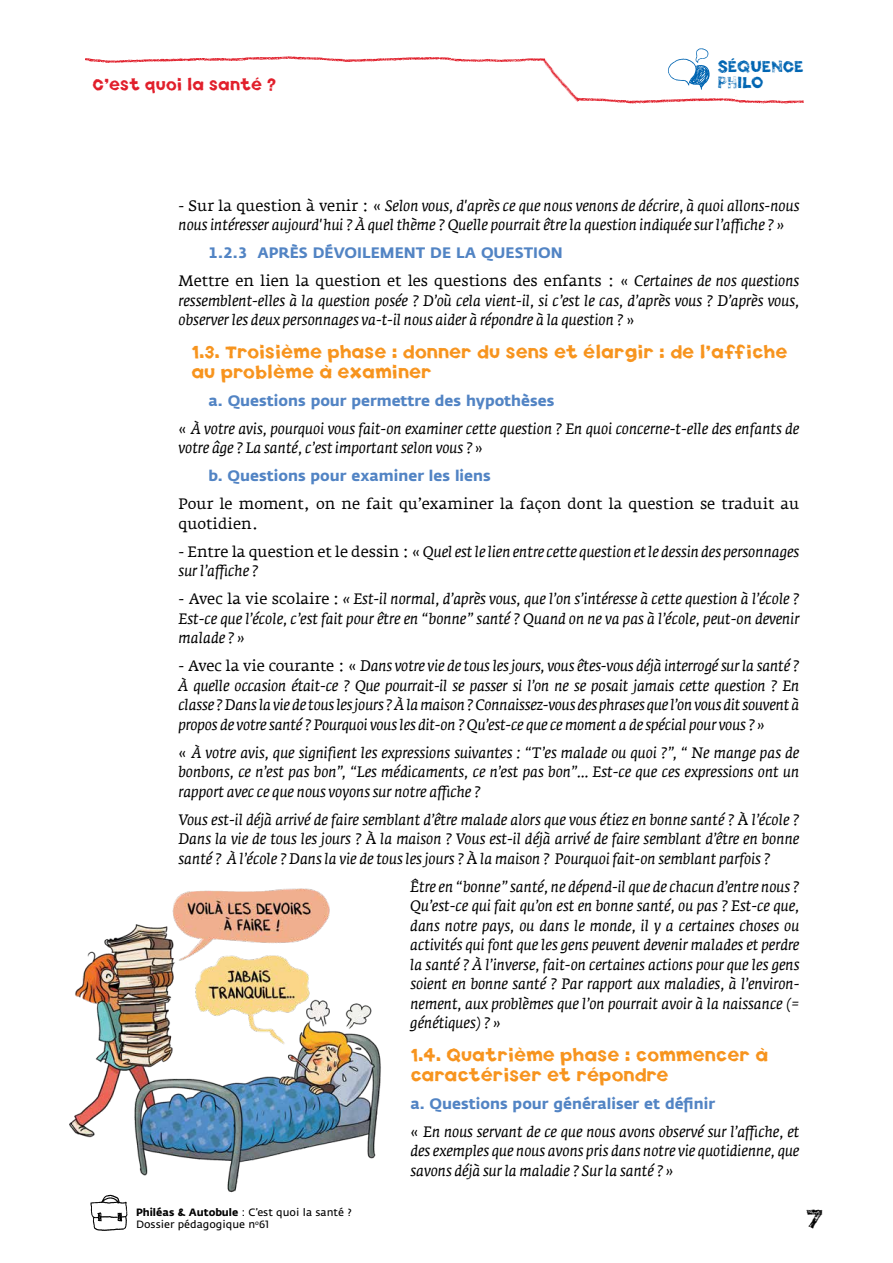
<style>
.page{position:relative;width:893px;height:1263px;background:#fff}
.page>*{position:absolute;margin:0;border:0;box-sizing:border-box;transform-origin:0 0}
.t1{font:25.5px "Spud AF Tatty";color:#000}
.t2{font:16.5px/19.8px "Spud AF Crisp";color:#f7941e}
.t3{font:italic 15px/19.5px "Fedra Serif A";color:#000;text-align:justify}
.t4{font:15px "Fedra Sans Bold TF";color:#5284c4}
.t5{font:15px/19.5px "Fedra Serif A";color:#000}
.t6{font:15px "Spud AF Crisp";color:#e11f2b}
.t7{font:15px "Spud AF Tatty";color:#0065b2}
.t8{font:10.5px/12px "Fedra Sans";color:#000}
.s1{font-style:normal}
.s2{font-family:"Fedra Sans Bold TF"}
</style>
<div class="page">
<img style="left:90px;top:1200px;width:38px;height:31px">
<img style="left:668px;top:48px;width:42px;height:42px">
<img style="left:85px;top:55px;width:445px;height:8px">
<img style="left:584px;top:96px;width:220px;height:8px">
<img style="left:530px;top:58px;width:54px;height:44px">
<img style="left:69px;top:888px;width:312px;height:312px">
<p class="t7" style="left:718px;top:56px;width:87px">SÉQUENCE</p>
<p class="t6" style="left:93px;top:75px;width:185px">C’est quoi la santé ?</p>
<p class="t7" style="left:718px;top:73px;width:47px">PHILO</p>
<p class="t3" style="left:179px;top:196px;width:622px"><span class="s1">- Sur la question à venir : «</span> Selon vous, d'après ce que nous venons de décrire, à quoi allons-nous nous intéresser aujourd'hui ? À quel thème ? Quelle pourrait être la question indiquée sur l’affiche ? »</p>
<p class="t4" style="left:208px;top:244px;width:356px">1.2.3 APRÈS DÉVOILEMENT DE LA QUESTION</p>
<p class="t3" style="left:179px;top:271px;width:622px"><span class="s1">Mettre en lien la question et les questions des enfants : «</span> Certaines de nos questions ressemblent-elles à la question posée ? D’où cela vient-il, si c’est le cas, d’après vous ? D’après vous, observer les deux personnages va-t-il nous aider à répondre à la question ? <span class="s1">»</span></p>
<p class="t2" style="left:191px;top:342px;width:597px">1.3. Troisième phase : donner du sens et élargir : de l’affiche au problème à examiner</p>
<p class="t4" style="left:208px;top:391px;width:348px">a. Questions pour permettre des hypothèses</p>
<p class="t3" style="left:179px;top:419px;width:622px"><span class="s1">«</span> À votre avis, pourquoi vous fait-on examiner cette question ? En quoi concerne-t-elle des enfants de votre âge ? La santé, c’est important selon vous ? <span class="s1">»</span></p>
<p class="t4" style="left:208px;top:467px;width:284px">b. Questions pour examiner les liens</p>
<p class="t5" style="left:179px;top:494px;width:622px">Pour le moment, on ne fait qu’examiner la façon dont la question se traduit au quotidien.</p>
<p class="t3" style="left:179px;top:542px;width:622px"><span class="s1">- Entre la question et le dessin : «</span> Quel estle lien entre cette question etle dessin des personnages sur l’affiche ?</p>
<p class="t3" style="left:179px;top:589px;width:622px"><span class="s1">- Avec la vie scolaire :</span> « Est-il normal, d’après vous, que l’on s’intéresse à cette question à l’école ?<br>Est-ce que l’école, c’est fait pour être en “bonne” santé ? Quand on ne va pas à l’école, peut-on devenir malade ? »</p>
<p class="t3" style="left:178px;top:656px;width:622px"><span class="s1">- Avec la vie courante : «</span> Dans votre vie de tous lesjours, vous êtes-vous déjà interrogé sur la santé ?<br>À quelle occasion était-ce ? Que pourrait-il se passer si l’on ne se posait jamais cette question ? En classe ? Dansla vie de touslesjours ? Àlamaison ?Connaissez-vous des phrases que l’onvous ditsouvent à propos de votre santé ? Pourquoi vous les dit-on ? Qu’est-ce que ce moment a de spécial pour vous ? »</p>
<p class="t3" style="left:178px;top:743px;width:622px"><span class="s1">«</span> À votre avis, que signifient les expressions suivantes : “T’es malade ou quoi ?”, “ Ne mange pas de bonbons, ce n’est pas bon”, “Les médicaments, ce n’est pas bon”… Est-ce que ces expressions ont un rapport avec ce que nous voyons sur notre affiche ?</p>
<p class="t3" style="left:178px;top:810px;width:622px">Vous est-il déjà arrivé de faire semblant d’être malade alors que vous étiez en bonne santé ? <span class="s1">À</span> l’école ?<br>Dans la vie de tous les jours ? <span class="s1">À</span> la maison ? Vous est-il déjà arrivé de faire semblant d’être en bonne santé ? À l’école ? Dans la vie de tous lesjours ? <span class="s1">À</span> la maison ? Pourquoi fait-on semblant parfois ?</p>
<p class="t3" style="left:410px;top:877px;width:391px">Être en “bonne” santé, ne dépend-il que de chacun d’entre nous ?<br>Qu’est-ce qui fait qu’on est en bonne santé, ou pas ? Est-ce que, dans notre pays, ou dans le monde, il y a certaines choses ou activités qui font que les gens peuvent devenir malades et perdre la santé ? À l’inverse, fait-on certaines actions pour que les gens soient en bonne santé ? Par rapport aux maladies, à l’environ&shy;nement, aux problèmes que l’on pourrait avoir à la naissance (= génétiques) ? »</p>
<p class="t2" style="left:410px;top:1045px;width:359px">1.4. Quatrième phase : commencer à caractériser et répondre</p>
<p class="t4" style="left:410px;top:1094px;width:306px">a. Questions pour généraliser et définir</p>
<p class="t3" style="left:410px;top:1122px;width:391px"><span class="s1">«</span> En nous servant de ce que nous avons observé sur l’affiche, et des exemples que nous avons pris dans notre vie quotidienne, que savons déjà sur la maladie ? Sur la santé ? »</p>
<p class="t8" style="left:136px;top:1207px;width:217px"><span class="s2">Philéas &amp; Autobule</span> : C’est quoi la santé ?<br>Dossier pédagogique n<sup>o</sup>61</p>
<h1 class="t1" style="left:806px;top:1202px;width:19px">7</h1>
</div>
